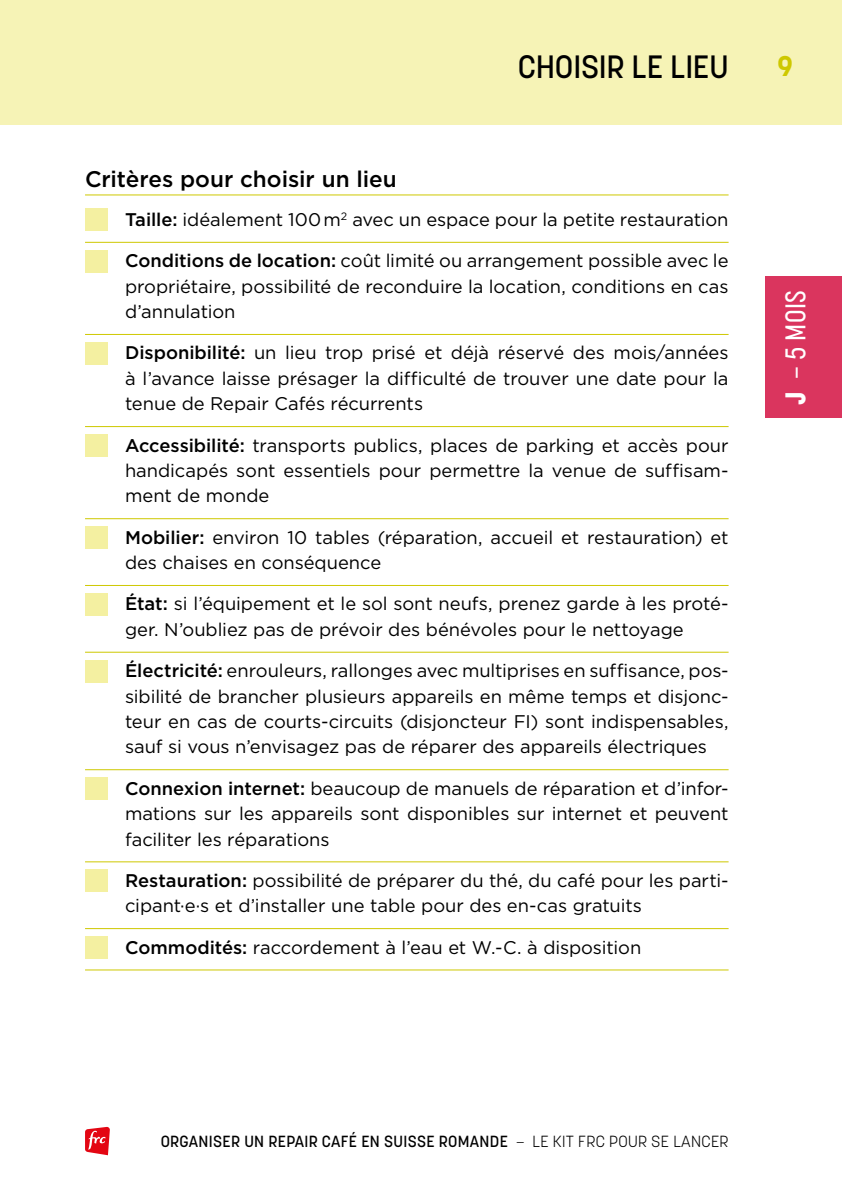
<style>
.page{position:relative;width:842px;height:1191px;background:#fff}
.page>*{position:absolute;margin:0;border:0;box-sizing:border-box;transform-origin:0 0}
.t1{font:500 32px "Korolev";letter-spacing:-.005em;color:#000}
.t2{font:500 28.2px "Korolev Condensed";color:#fff}
.t3{font:700 28.2px "Korolev";color:#cec800}
.t4{font:500 22.6px "Gotham";letter-spacing:-.005em;color:#000}
.t5{font:18.4px/25.4px "Gotham";letter-spacing:-.005em;color:#000;text-align:justify}
.t6{font:500 16px "Korolev";letter-spacing:.02em;color:#000}
.s1{font-weight:500}
.s2{font-weight:800}
.s3{font-weight:300}
</style>
<div class="page">
<svg style="left:85px;top:1126px;width:25px;height:29px"></svg>
<div style="left:0;top:0;width:842px;height:125px;background:#f6f3b6"></div>
<div style="left:765px;top:276px;width:77px;height:142px;background:#da355e"></div>
<hr style="left:85px;top:195px;width:644px;height:1px;background:#cec800">
<hr style="left:85px;top:242px;width:644px;height:1px;background:#cec800">
<hr style="left:85px;top:334px;width:644px;height:1px;background:#cec800">
<hr style="left:85px;top:426px;width:644px;height:1px;background:#cec800">
<hr style="left:85px;top:518px;width:644px;height:1px;background:#cec800">
<hr style="left:85px;top:585px;width:644px;height:1px;background:#cec800">
<hr style="left:85px;top:652px;width:644px;height:1px;background:#cec800">
<hr style="left:85px;top:769px;width:644px;height:1px;background:#cec800">
<hr style="left:85px;top:861px;width:644px;height:1px;background:#cec800">
<hr style="left:85px;top:928px;width:644px;height:1px;background:#cec800">
<hr style="left:85px;top:969px;width:644px;height:1px;background:#cec800">
<div style="left:85px;top:208px;width:23px;height:23px;background:#f4f0a1"></div>
<div style="left:85px;top:250px;width:23px;height:22px;background:#f4f0a1"></div>
<div style="left:85px;top:342px;width:23px;height:23px;background:#f4f0a1"></div>
<div style="left:85px;top:434px;width:23px;height:23px;background:#f4f0a1"></div>
<div style="left:85px;top:526px;width:23px;height:23px;background:#f4f0a1"></div>
<div style="left:85px;top:593px;width:23px;height:22px;background:#f4f0a1"></div>
<div style="left:85px;top:660px;width:23px;height:22px;background:#f4f0a1"></div>
<div style="left:85px;top:777px;width:23px;height:23px;background:#f4f0a1"></div>
<div style="left:85px;top:869px;width:23px;height:23px;background:#f4f0a1"></div>
<div style="left:85px;top:936px;width:23px;height:22px;background:#f4f0a1"></div>
<h1 class="t1" style="left:518px;top:46px;width:212px">CHOISIR LE LIEU</h1>
<h2 class="t3" style="left:778px;top:48px;width:17px">9</h2>
<p class="t4" style="left:85px;top:166px;width:313px">Critères pour choisir un lieu</p>
<p class="t5" style="left:125px;top:206px;width:605px"><span class="s1">Taille:</span> idéalement 100m<sup>2</sup> avec un espace pour la petite restauration</p>
<p class="t5" style="left:125px;top:248px;width:605px"><span class="s1">Conditions de location:</span> coût limité ou arrangement possible avec le propriétaire, possibilité de reconduire la location, conditions en cas d’annulation</p>
<p class="t5" style="left:125px;top:340px;width:605px"><span class="s1">Disponibilité:</span> un lieu trop prisé et déjà réservé des mois/années à l’avance laisse présager la difficulté de trouver une date pour la tenue de Repair Cafés récurrents</p>
<p class="t5" style="left:125px;top:432px;width:605px"><span class="s1">Accessibilité:</span> transports publics, places de parking et accès pour handicapés sont essentiels pour permettre la venue de suffisam&shy;ment de monde</p>
<p class="t5" style="left:125px;top:524px;width:605px"><span class="s1">Mobilier:</span> environ 10 tables (réparation, accueil et restauration) et des chaises en conséquence</p>
<p class="t5" style="left:125px;top:591px;width:605px"><span class="s1">État:</span> si l’équipement et le sol sont neufs, prenez garde à les proté&shy;ger. N’oubliez pas de prévoir des bénévoles pour le nettoyage</p>
<p class="t5" style="left:125px;top:658px;width:605px"><span class="s1">Électricité:</span> enrouleurs, rallonges avec multiprises en suffisance, pos&shy;sibilité de brancher plusieurs appareils en même temps et disjonc&shy;teur en cas de courts-circuits (disjoncteur FI) sont indispensables, sauf si vous n’envisagez pas de réparer des appareils électriques</p>
<p class="t5" style="left:125px;top:775px;width:605px"><span class="s1">Connexion internet:</span> beaucoup de manuels de réparation et d’infor&shy;mations sur les appareils sont disponibles sur internet et peuvent faciliter les réparations</p>
<p class="t5" style="left:125px;top:867px;width:605px"><span class="s1">Restauration:</span> possibilité de préparer du thé, du café pour les parti&shy;cipant·e·s et d’installer une table pour des en-cas gratuits</p>
<p class="t5" style="left:125px;top:934px;width:518px"><span class="s1">Commodités:</span> raccordement à l’eau et W.-C. à disposition</p>
<h2 class="t2" style="left:779px;top:405px;width:116px;rotate:-90deg"><span class="s2">J</span> – 5 MOIS</h2>
<p class="t6" style="left:161px;top:1131px;width:569px">ORGANISER UN REPAIR CAFÉ EN SUISSE ROMANDE <span class="s3">– LE KIT FRC POUR SE LANCER</span></p>
</div>
